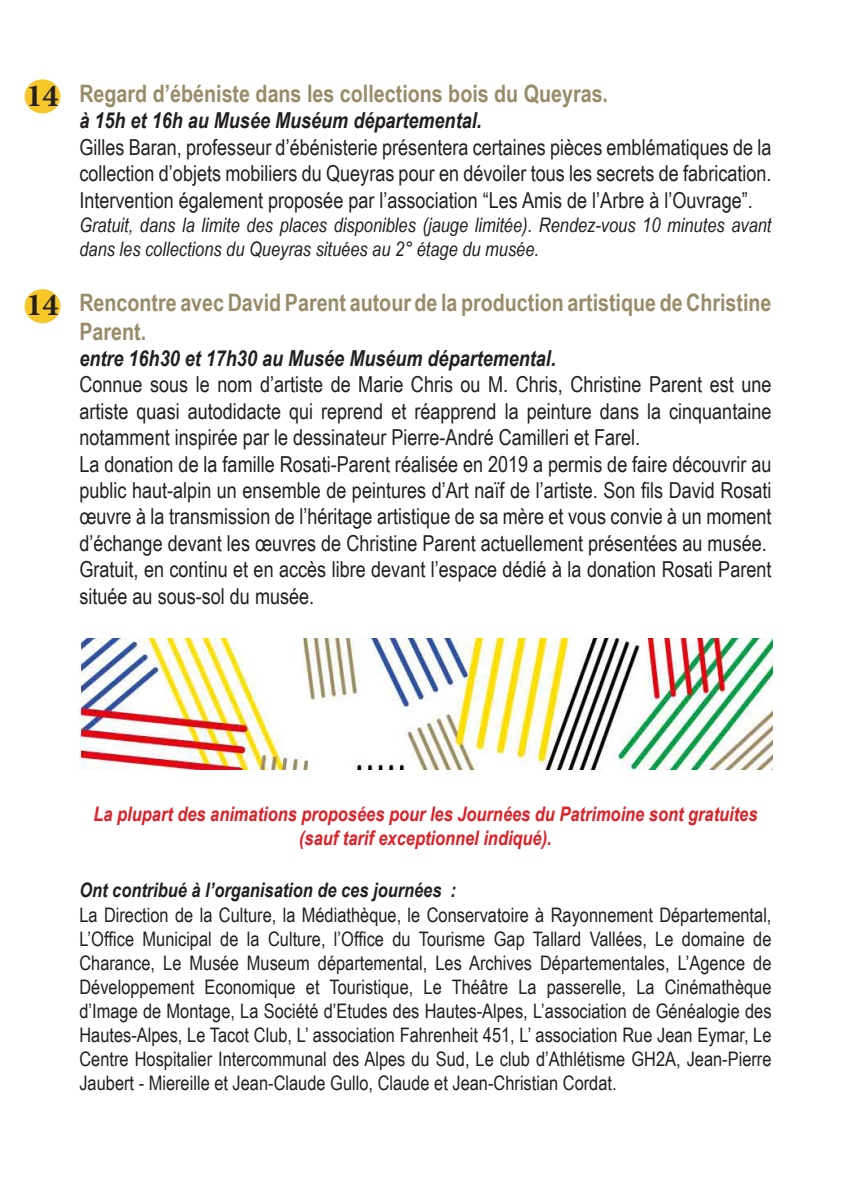
<style>
.page{position:relative;width:851px;height:1191px;background:#fff}
.page>*{position:absolute;margin:0;border:0;box-sizing:border-box;transform-origin:0 0}
.t1{font:700 32px "Minion Pro";color:#231f20}
.t2{font:700 24px/28.8px "Arial Narrow";color:#988c68}
.t3{font:22px/26.4px "Arial Narrow";color:#231f20;text-align:justify}
.t4{font:italic 700 22px "Arial Narrow";color:#231f20}
.t5{font:20px/24px "Arial Narrow";color:#231f20;text-align:justify}
.t6{font:italic 20px/24px "Arial Narrow";color:#231f20}
.t7{font:italic 700 20px/24px "Arial Narrow";color:#e11f27;text-align:center}
.t8{font:italic 700 20px "Arial Narrow";color:#231f20}
</style>
<div class="page">
<img style="left:80px;top:638px;width:691px;height:131px">
<div style="left:25px;top:79px;width:35px;height:34px;background:#f7c627;border-radius:50%"></div>
<div style="left:25px;top:289px;width:35px;height:34px;background:#f7c627;border-radius:50%"></div>
<p class="t1" style="left:27px;top:73px;width:33px">14</p>
<p class="t1" style="left:27px;top:282px;width:33px">14</p>
<p class="t2" style="left:79px;top:78px;width:530px">Regard d’ébéniste dans les collections bois du Queyras.</p>
<p class="t4" style="left:79px;top:104px;width:404px">à 15h et 16h au Musée Muséum départemental.</p>
<p class="t3" style="left:79px;top:133px;width:693px">Gilles Baran, professeur d’ébénisterie présentera certaines pièces emblématiques de la collection d’objets mobiliers du Queyras pour en dévoiler tous les secrets de fabrication.<br>Intervention également proposée par l’association “Les Amis de l’Arbre à l’Ouvrage”.</p>
<p class="t6" style="left:79px;top:212px;width:693px">Gratuit, dans la limite des places disponibles (jauge limitée). Rendez-vous 10 minutes avant dans les collections du Queyras situées au 2° étage du musée.</p>
<p class="t2" style="left:79px;top:287px;width:693px">Rencontre avec David Parent autour de la production artistique de Christine<br>Parent.</p>
<p class="t4" style="left:79px;top:341px;width:478px">entre 16h30 et 17h30 au Musée Muséum départemental.</p>
<p class="t3" style="left:79px;top:370px;width:693px">Connue sous le nom d’artiste de Marie Chris ou M. Chris, Christine Parent est une artiste quasi autodidacte qui reprend et réapprend la peinture dans la cinquantaine notamment inspirée par le dessinateur Pierre-André Camilleri et Farel.</p>
<p class="t3" style="left:79px;top:450px;width:693px">La donation de la famille Rosati-Parent réalisée en 2019 a permis de faire découvrir au public haut-alpin un ensemble de peintures d’Art naïf de l’artiste. Son fils David Rosati œuvre à la transmission de l’héritage artistique de sa mère et vous convie à un moment d’échange devant les œuvres de Christine Parent actuellement présentées au musée.</p>
<p class="t3" style="left:79px;top:555px;width:693px">Gratuit, en continu et en accès libre devant l’espace dédié à la donation Rosati Parent située au sous-sol du musée.</p>
<p class="t7" style="left:93px;top:800px;width:665px">La plupart des animations proposées pour les Journées du Patrimoine sont gratuites (sauf tarif exceptionnel indiqué).</p>
<p class="t8" style="left:79px;top:875px;width:378px">Ont contribué à l’organisation de ces journées :</p>
<p class="t5" style="left:79px;top:901px;width:693px">La Direction de la Culture, la Médiathèque, le Conservatoire à Rayonnement Départemental, L’Office Municipal de la Culture, l’Office du Tourisme Gap Tallard Vallées, Le domaine de Charance, Le Musée Museum départemental, Les Archives Départementales, L’Agence de Développement Economique et Touristique, Le Théâtre La passerelle, La Cinémathèque d’Image de Montage, La Société d’Etudes des Hautes-Alpes, L’association de Généalogie des Hautes-Alpes, Le Tacot Club, L’ association Fahrenheit 451, L’ association Rue Jean Eymar, Le Centre Hospitalier Intercommunal des Alpes du Sud, Le club d’Athlétisme GH2A, Jean-Pierre Jaubert - Miereille et Jean-Claude Gullo, Claude et Jean-Christian Cordat.</p>
</div>
